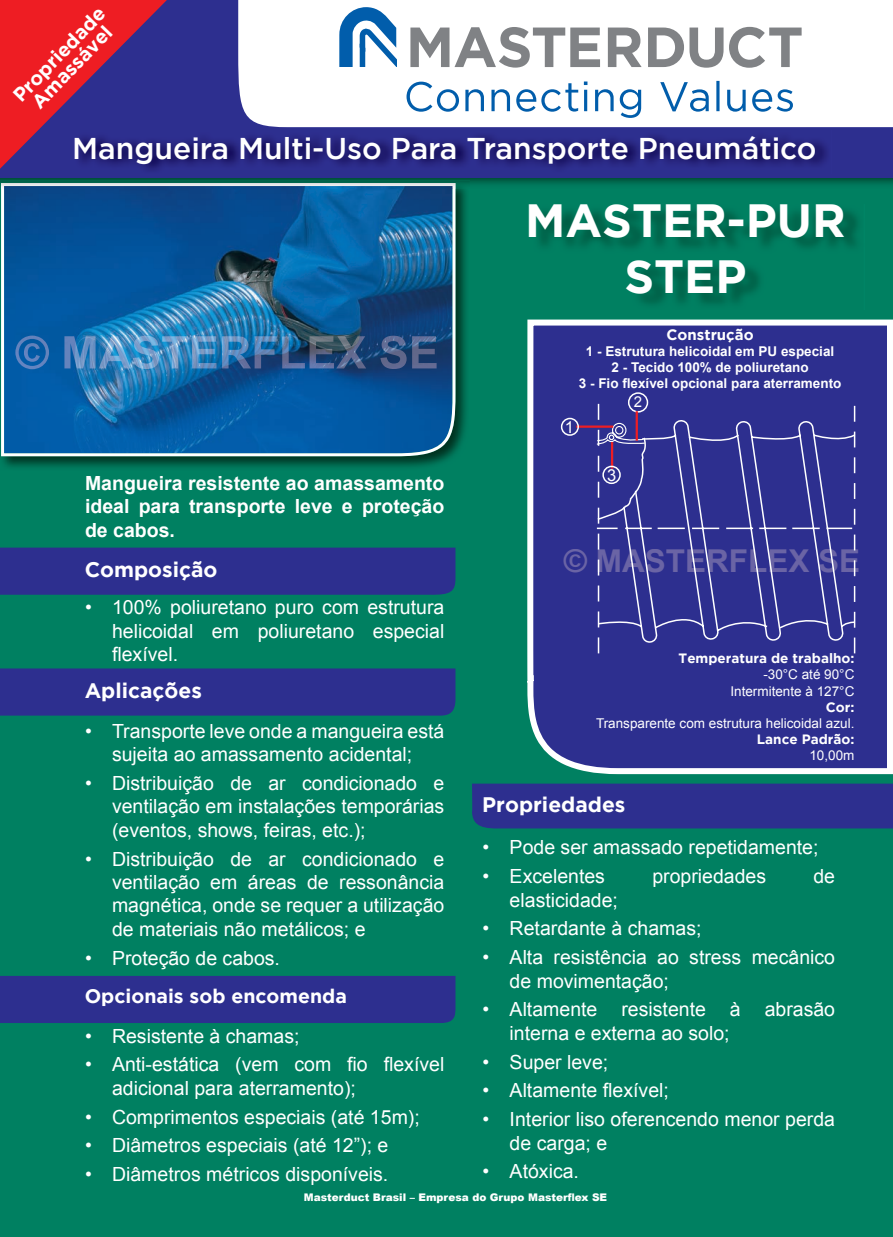
<style>
.page{position:relative;width:893px;height:1237px;background:#008061}
.page>*{position:absolute;margin:0;border:0;box-sizing:border-box;transform-origin:0 0}
.t1{font:700 46.5px/55.8px "Gotham";color:#fff;text-align:center}
.t2{font:700 31.5px "Arial";color:#6a64a5}
.t3{font:500 30px "Gotham";color:#fff}
.t4{font:700 21px "Gotham";color:#fff}
.t5{font:19.5px/23.4px "Arial";color:#fff}
.t6{font:700 19.5px/23.4px "Arial";color:#fff;text-align:justify}
.t7{font:700 19.5px/18px "Gotham";color:#fff;text-align:center}
.t8{font:16.5px "Arial";color:#fff}
.t9{font:700 15px "Gotham";color:#fff}
.t10{font:15px "Arial";color:#fff}
.t11{font:700 13.5px/16.2px "Arial";color:#fff;text-align:center}
.t12{font:13.5px/16.2px "Arial";color:#fff;text-align:right}
.t13{font:700 13.5px "Gotham";color:#fff}
.t14{font:900 10.5px "Arial";color:#fff}
</style>
<div class="page">
<img style="left:1px;top:189px;width:465px;height:278px">
<svg style="left:1px;top:189px;width:454px;height:267px"></svg>
<img style="left:0;top:177px;width:893px;height:12px">
<img style="left:1px;top:183px;width:454px;height:6px">
<div style="left:0;top:0;width:893px;height:177px;background:#2d2f8f"></div>
<div style="left:0;top:548px;width:455px;height:47px;background:#2d2f8f"></div>
<div style="left:0;top:668px;width:455px;height:48px;background:#2d2f8f"></div>
<div style="left:0;top:976px;width:455px;height:47px;background:#2d2f8f"></div>
<div style="left:472px;top:784px;width:421px;height:45px;background:#2d2f8f"></div>
<svg style="left:0;top:0;width:167px;height:169px"></svg>
<img style="left:15px;top:336px;width:422px;height:33px">
<svg style="left:527px;top:320px;width:366px;height:454px;fill:#2d2f8f"></svg>
<svg style="left:649px;top:419px;width:207px;height:225px"></svg>
<svg style="left:854px;top:406px;width:1px;height:247px"></svg>
<img style="left:75px;top:130px;width:752px;height:40px">
<svg style="left:560px;top:392px;width:89px;height:261px"></svg>
<hr style="left:636px;top:411px;width:2px;height:30px;background:#ee1d23">
<div style="left:238px;top:0;width:655px;height:127px;background:#fff"></div>
<svg style="left:339px;top:7px;width:57px;height:60px"></svg>
<svg style="left:410px;top:27px;width:392px;height:41px"></svg>
<svg style="left:406px;top:81px;width:387px;height:37px"></svg>
<p class="t7" style="left:10px;top:92px;width:125px;rotate:-46deg">Propriedade<br>Amassável</p>
<h3 class="t3" style="left:72px;top:131px;width:746px">Mangueira Multi-Uso Para Transporte Pneumático</h3>
<h1 class="t1" style="left:525px;top:191px;width:322px">MASTER-PUR<br>STEP</h1>
<p class="t9" style="left:667px;top:326px;width:89px">Construção</p>
<p class="t11" style="left:579px;top:343px;width:264px">1 - Estrutura helicoidal em PU especial<br>2 - Tecido 100% de poliuretano<br>3 - Fio flexível opcional para aterramento</p>
<p class="t6" style="left:85px;top:472px;width:361px">Mangueira resistente ao amassamento ideal para transporte leve e proteção de cabos.</p>
<p class="t4" style="left:85px;top:558px;width:134px">Composição</p>
<p class="t5" style="left:112px;top:596px;width:334px;text-align:justify;text-indent:-27px">• 100% poliuretano puro com estrutura helicoidal em poliuretano especial flexível.</p>
<p class="t4" style="left:85px;top:678px;width:119px">Aplicações</p>
<p class="t5" style="left:85px;top:719px;width:361px;text-align:center">• Transporte leve onde a mangueira está sujeita ao amassamento acidental;</p>
<p class="t5" style="left:112px;top:772px;width:334px;text-align:justify;text-indent:-27px">• Distribuição de ar condicionado e ventilação em instalações temporárias (eventos, shows, feiras, etc.);</p>
<p class="t5" style="left:112px;top:847px;width:334px;text-align:justify;text-indent:-27px">• Distribuição de ar condicionado e ventilação em áreas de ressonância magnética, onde se requer a utilização de materiais não metálicos; e</p>
<p class="t5" style="left:85px;top:946px;width:197px">• Proteção de cabos.</p>
<p class="t7" style="left:85px;top:987px;width:264px">Opcionais sob encomenda</p>
<p class="t5" style="left:85px;top:1024px;width:216px">• Resistente à chamas;</p>
<p class="t5" style="left:112px;top:1053px;width:334px;text-indent:-27px">• Anti-estática (vem com fio flexível adicional para aterramento);</p>
<p class="t5" style="left:85px;top:1105px;width:336px">• Comprimentos especiais (até 15m);</p>
<p class="t5" style="left:85px;top:1134px;width:305px">• Diâmetros especiais (até 12”); e</p>
<p class="t5" style="left:85px;top:1163px;width:305px">• Diâmetros métricos disponíveis.</p>
<p class="t8" style="left:565px;top:416px;width:11px">1</p>
<p class="t10" style="left:634px;top:392px;width:10px">2</p>
<p class="t8" style="left:607px;top:464px;width:11px">3</p>
<h2 class="t2" style="left:564px;top:540px;width:298px">© MASTERFLEX SE</h2>
<p class="t13" style="left:679px;top:651px;width:177px">Temperatura de trabalho:</p>
<p class="t12" style="left:730px;top:667px;width:125px">-30°C até 90°C<br>Intermitente à 127°C</p>
<p class="t13" style="left:826px;top:699px;width:30px">Cor:</p>
<p class="t12" style="left:596px;top:715px;width:260px">Transparente com estrutura helicoidal azul.</p>
<p class="t13" style="left:757px;top:732px;width:99px">Lance Padrão:</p>
<p class="t12" style="left:809px;top:748px;width:47px">10,00m</p>
<p class="t4" style="left:482px;top:792px;width:145px">Propriedades</p>
<p class="t5" style="left:483px;top:836px;width:337px">• Pode ser amassado repetidamente;</p>
<p class="t5" style="left:483px;top:865px;width:124px">• Excelentes</p>
<p class="t5" style="left:652px;top:865px;width:115px">propriedades</p>
<p class="t5" style="left:813px;top:865px;width:23px">de</p>
<p class="t5" style="left:510px;top:888px;width:110px">elasticidade;</p>
<p class="t5" style="left:483px;top:917px;width:220px">• Retardante à chamas;</p>
<p class="t5" style="left:510px;top:946px;width:327px;text-indent:-27px">• Alta resistência ao stress mecânico de movimentação;</p>
<p class="t5" style="left:510px;top:998px;width:327px;text-indent:-27px">• Altamente resistente à abrasão interna e externa ao solo;</p>
<p class="t5" style="left:483px;top:1050px;width:127px">• Super leve;</p>
<p class="t5" style="left:483px;top:1079px;width:188px">• Altamente flexível;</p>
<p class="t5" style="left:510px;top:1108px;width:327px;text-indent:-27px">• Interior liso oferencendo menor perda de carga; e</p>
<p class="t5" style="left:483px;top:1160px;width:98px">• Atóxica.</p>
<p class="t14" style="left:304px;top:1190px;width:305px">Masterduct Brasil – Empresa do Grupo Masterflex SE</p>
</div>
